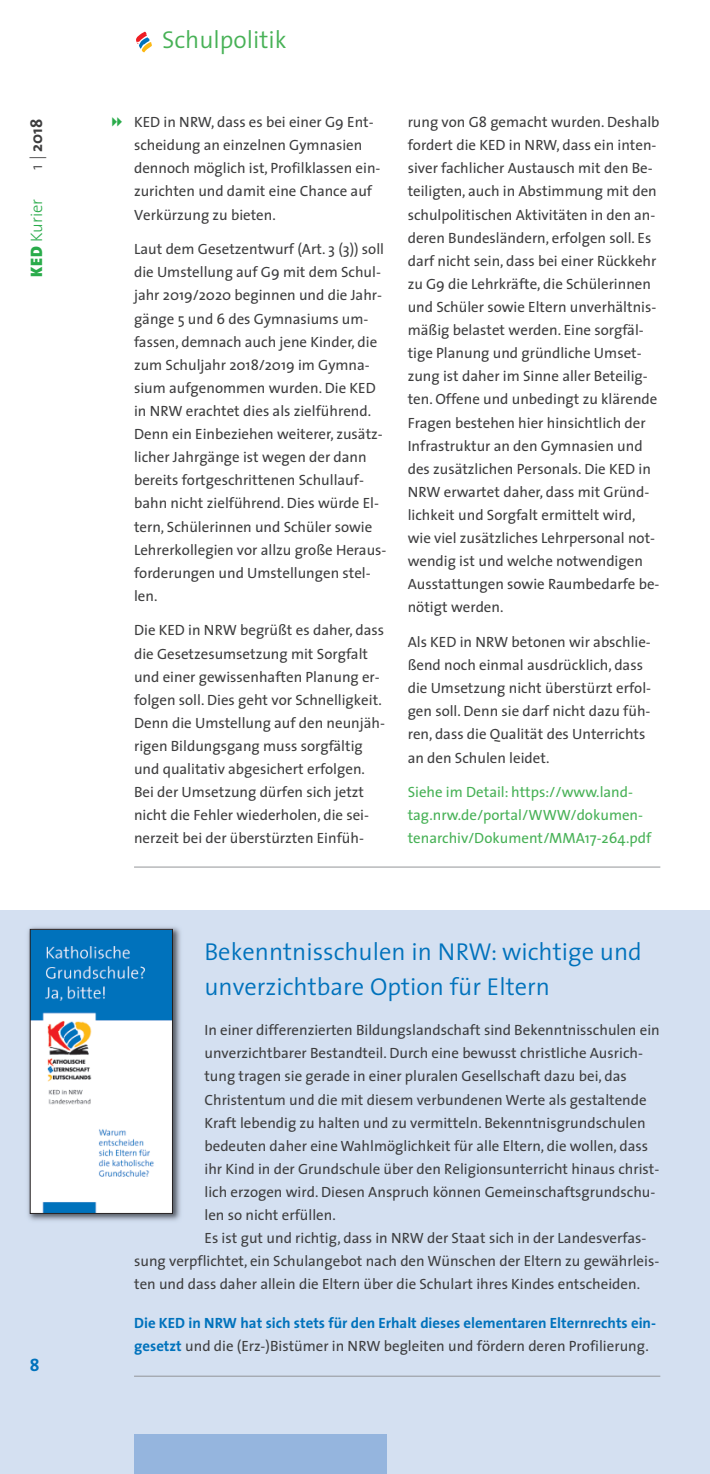
<style>
.page{position:relative;width:710px;height:1474px;background:#fff}
.page>*{position:absolute;margin:0;border:0;box-sizing:border-box;transform-origin:0 0}
.t1{font:300 24.5px/35px "The Sans";color:#0072bc}
.t2{font:300 24.5px "The Sans";color:#47b156}
.t3{font:700 17.5px "The Sans";color:#0072bc}
.t4{font:300 16.62px "The Sans";color:#29ab4a}
.t5{font:700 16.62px "The Sans";color:#3e3e3f}
.t6{font:14.88px/23.1px "The Sans";color:#3e3e3f}
.t7{font:700 14.88px/23.1px "The Sans";color:#0072bc}
.t8{font:14.88px/23.1px "The Sans";color:#47b156}
.s1{font-weight:300}
.s2{font-weight:900}
.s3{font-weight:400;color:#3e3e3f}
</style>
<div class="page">
<div style="left:0;top:910px;width:709px;height:563px;background:#d4e0f1"></div>
<div style="left:134px;top:1434px;width:252px;height:39px;background:#95b5de"></div>
<svg style="left:136px;top:32px;width:16px;height:21px"></svg>
<hr style="left:134px;top:1375px;width:526px;height:1px;background:#939598">
<hr style="left:134px;top:866px;width:526px;height:1px;background:#939598">
<img style="left:28px;top:927px;width:153px;height:294px">
<img style="left:32px;top:931px;width:139px;height:280px">
<div style="left:30px;top:929px;width:143px;height:284px;border:1px solid #231f20"></div>
<p class="t5" style="left:30px;top:170px;width:52px;rotate:-90deg"><span class="s1">1 |</span> 2018</p>
<p class="t4" style="left:30px;top:277px;width:80px;rotate:-90deg"><span class="s2">KED</span> Kurier</p>
<p class="t3" style="left:30px;top:1357px;width:11px">8</p>
<h1 class="t2" style="left:162px;top:32px;width:126px">Schulpolitik</h1>
<p class="t6" style="left:134px;top:112px;width:248px">KED in NRW, dass es bei einer G9 Ent&shy;scheidung an einzelnen Gymnasien dennoch möglich ist, Profilklassen ein&shy;zurichten und damit eine Chance auf Verkürzung zu bieten.</p>
<p class="t6" style="left:134px;top:239px;width:254px">Laut dem Gesetzentwurf (Art. 3 (3)) soll die Umstellung auf G9 mit dem Schul&shy;jahr 2019/2020 beginnen und die Jahr&shy;gänge 5 und 6 des Gymnasiums um&shy;fassen, demnach auch jene Kinder, die zum Schuljahr 2018/2019 im Gymna&shy;sium aufgenommen wurden. Die KED in NRW erachtet dies als zielführend.<br>Denn ein Einbeziehen weiterer, zusätz&shy;licher Jahrgänge ist wegen der dann bereits fortgeschrittenen Schullauf&shy;bahn nicht zielführend. Dies würde El&shy;tern, Schülerinnen und Schüler sowie Lehrerkollegien vor allzu große Heraus&shy;forderungen und Umstellungen stel&shy;len.</p>
<p class="t6" style="left:134px;top:620px;width:252px">Die KED in NRW begrüßt es daher, dass die Gesetzesumsetzung mit Sorgfalt und einer gewissenhaften Planung er&shy;folgen soll. Dies geht vor Schnelligkeit.<br>Denn die Umstellung auf den neunjäh&shy;rigen Bildungsgang muss sorgfältig und qualitativ abgesichert erfolgen.<br>Bei der Umsetzung dürfen sich jetzt nicht die Fehler wiederholen, die sei&shy;nerzeit bei der überstürzten Einfüh-</p>
<p class="t6" style="left:407px;top:112px;width:253px">rung von G8 gemacht wurden. Deshalb fordert die KED in NRW, dass ein inten&shy;siver fachlicher Austausch mit den Be&shy;teiligten, auch in Abstimmung mit den schulpolitischen Aktivitäten in den an&shy;deren Bundesländern, erfolgen soll. Es darf nicht sein, dass bei einer Rückkehr zu G9 die Lehrkräfte, die Schülerinnen und Schüler sowie Eltern unverhältnis&shy;mäßig belastet werden. Eine sorgfäl&shy;tige Planung und gründliche Umset&shy;zung ist daher im Sinne aller Beteilig&shy;ten. Offene und unbedingt zu klärende Fragen bestehen hier hinsichtlich der Infrastruktur an den Gymnasien und des zusätzlichen Personals. Die KED in NRW erwartet daher, dass mit Gründ&shy;lichkeit und Sorgfalt ermittelt wird, wie viel zusätzliches Lehrpersonal not&shy;wendig ist und welche notwendigen Ausstattungen sowie Raumbedarfe be&shy;nötigt werden.</p>
<p class="t6" style="left:407px;top:632px;width:245px">Als KED in NRW betonen wir abschlie&shy;ßend noch einmal ausdrücklich, dass die Umsetzung nicht überstürzt erfol&shy;gen soll. Denn sie darf nicht dazu füh&shy;ren, dass die Qualität des Unterrichts an den Schulen leidet.</p>
<p class="t8" style="left:407px;top:782px;width:245px">Siehe im Detail: https://www.land&shy;tag.nrw.de/portal/WWW/dokumen&shy;tenarchiv/Dokument/MMA17-264.pdf</p>
<h1 class="t1" style="left:204px;top:936px;width:439px">Bekenntnisschulen in NRW: wichtige und unverzichtbare Option für Eltern</h1>
<p class="t6" style="left:204px;top:1020px;width:456px">In einer differenzierten Bildungslandschaft sind Bekenntnisschulen ein</p>
<p class="t6" style="left:204px;top:1043px;width:440px">unverzichtbarer Bestandteil. Durch eine bewusst christliche Ausrich-</p>
<p class="t6" style="left:204px;top:1066px;width:423px">tung tragen sie gerade in einer pluralen Gesellschaft dazu bei, das</p>
<p class="t6" style="left:204px;top:1089px;width:443px">Christentum und die mit diesem verbundenen Werte als gestaltende</p>
<p class="t6" style="left:204px;top:1112px;width:442px">Kraft lebendig zu halten und zu vermitteln. Bekenntnisgrundschulen</p>
<p class="t6" style="left:204px;top:1135px;width:445px">bedeuten daher eine Wahlmöglichkeit für alle Eltern, die wollen, dass</p>
<p class="t6" style="left:204px;top:1158px;width:456px">ihr Kind in der Grundschule über den Religionsunterricht hinaus christ-</p>
<p class="t6" style="left:204px;top:1181px;width:452px">lich erzogen wird. Diesen Anspruch können Gemeinschaftsgrundschu-</p>
<p class="t6" style="left:204px;top:1204px;width:133px">len so nicht erfüllen.</p>
<p class="t6" style="left:204px;top:1227px;width:443px">Es ist gut und richtig, dass in NRW der Staat sich in der Landesverfas-</p>
<p class="t6" style="left:134px;top:1251px;width:526px">sung verpflichtet, ein Schulangebot nach den Wünschen der Eltern zu gewährleis-</p>
<p class="t6" style="left:134px;top:1274px;width:507px">ten und dass daher allein die Eltern über die Schulart ihres Kindes entscheiden.</p>
<p class="t7" style="left:134px;top:1312px;width:523px">Die KED in NRW hat sich stets für den Erhalt dieses elementaren Elternrechts ein&shy;gesetzt <span class="s3">und die (Erz-)Bistümer in NRW begleiten und fördern deren Profilierung.</span></p>
</div>
